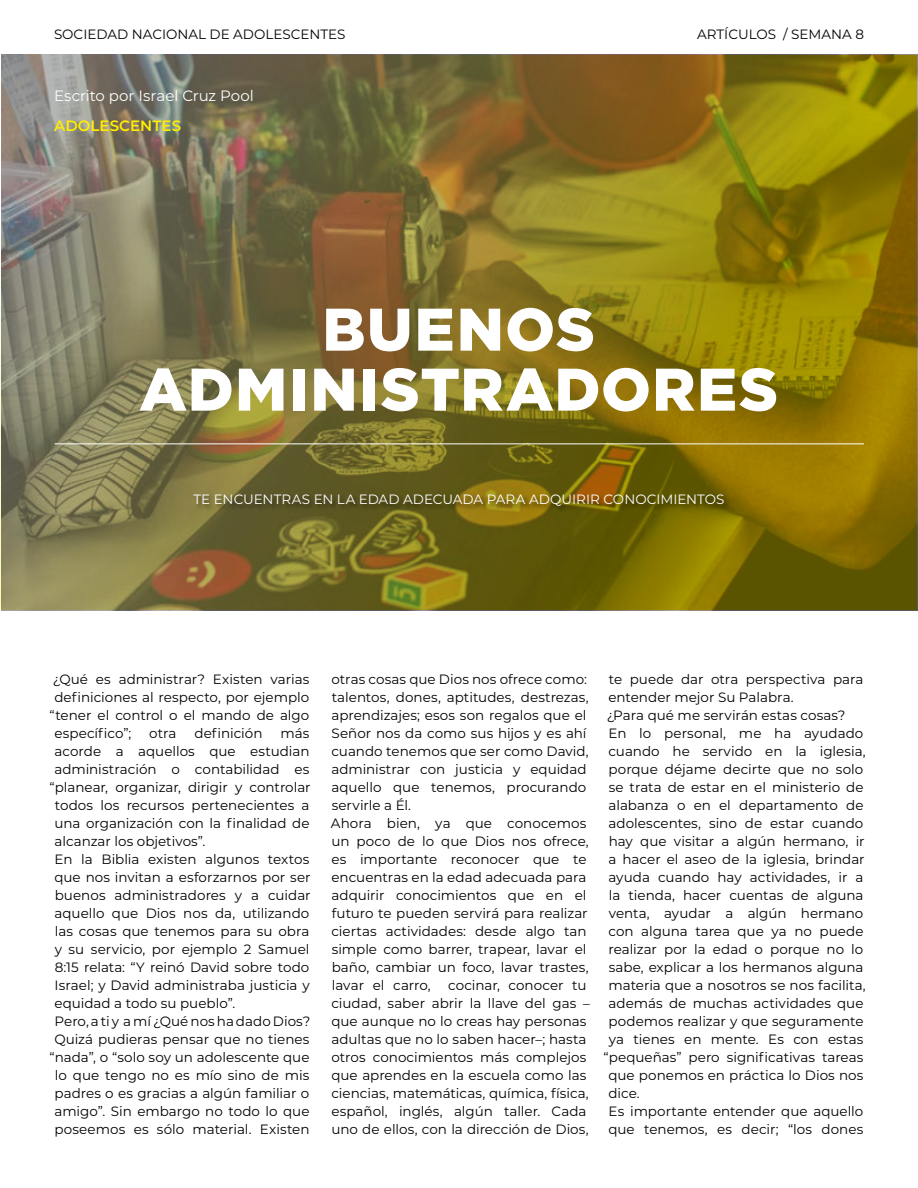
<style>
.page{position:relative;width:918px;height:1188px;background:#fff}
.page>*{position:absolute;margin:0;border:0;box-sizing:border-box;transform-origin:0 0}
.t1{font:900 60px/60px "Gotham";letter-spacing:.025em;color:#fff;text-align:center}
.t2{font:15px "Montserrat";color:#fff}
.t3{font:600 15px "Montserrat";letter-spacing:.005em;color:#ffed00}
.t4{font:13.5px/18px "Montserrat";color:#000}
.t5{font:13.5px "Montserrat";color:#fff}
</style>
<div class="page">
<img style="left:1px;top:55px;width:916px;height:555px">
<hr style="left:55px;top:444px;width:809px;height:1px;background:#fff">
<div style="left:193px;top:494px;width:538px;height:19px;background:#000;opacity:.5"></div>
<p class="t4" style="left:54px;top:24px;width:293px">SOCIEDAD NACIONAL DE ADOLESCENTES</p>
<p class="t4" style="left:697px;top:24px;width:168px">ARTÍCULOS / SEMANA 8</p>
<p class="t2" style="left:54px;top:85px;width:201px">Escrito por Israel Cruz Pool</p>
<p class="t3" style="left:54px;top:115px;width:129px">ADOLESCENTES</p>
<h1 class="t1" style="left:139px;top:298px;width:640px">BUENOS<br>ADMINISTRADORES</h1>
<p class="t5" style="left:193px;top:490px;width:533px">TE ENCUENTRAS EN LA EDAD ADECUADA PARA ADQUIRIR CONOCIMIENTOS</p>
<p class="t4" style="left:53px;top:670px;width:258px">¿Qué es administrar? Existen varias</p>
<p class="t4" style="left:54px;top:688px;width:256px">definiciones al respecto, por ejemplo</p>
<p class="t4" style="left:50px;top:706px;width:261px">“tener el control o el mando de algo</p>
<p class="t4" style="left:54px;top:724px;width:78px">específico”;</p>
<p class="t4" style="left:149px;top:724px;width:29px">otra</p>
<p class="t4" style="left:195px;top:724px;width:70px">definición</p>
<p class="t4" style="left:280px;top:724px;width:30px">más</p>
<p class="t4" style="left:55px;top:742px;width:257px">acorde a aquellos que estudian</p>
<p class="t4" style="left:55px;top:760px;width:256px">administración o contabilidad es</p>
<p class="t4" style="left:50px;top:778px;width:262px">“planear, organizar, dirigir y controlar</p>
<p class="t4" style="left:55px;top:796px;width:256px">todos los recursos pertenecientes a</p>
<p class="t4" style="left:54px;top:814px;width:257px">una organización con la finalidad de</p>
<p class="t4" style="left:55px;top:832px;width:152px">alcanzar los objetivos”.</p>
<p class="t4" style="left:55px;top:850px;width:256px">En la Biblia existen algunos textos</p>
<p class="t4" style="left:54px;top:868px;width:258px">que nos invitan a esforzarnos por ser</p>
<p class="t4" style="left:55px;top:886px;width:257px">buenos administradores y a cuidar</p>
<p class="t4" style="left:55px;top:904px;width:256px">aquello que Dios nos da, utilizando</p>
<p class="t4" style="left:55px;top:922px;width:256px">las cosas que tenemos para su obra</p>
<p class="t4" style="left:55px;top:940px;width:256px">y su servicio, por ejemplo 2 Samuel</p>
<p class="t4" style="left:55px;top:958px;width:256px">8:15 relata: “Y reinó David sobre todo</p>
<p class="t4" style="left:55px;top:976px;width:257px">Israel; y David administraba justicia y</p>
<p class="t4" style="left:54px;top:994px;width:182px">equidad a todo su pueblo”.</p>
<p class="t4" style="left:55px;top:1012px;width:257px">Pero, a ti y a mí ¿Qué nos ha dado Dios?</p>
<p class="t4" style="left:54px;top:1030px;width:257px">Quizá pudieras pensar que no tienes</p>
<p class="t4" style="left:50px;top:1048px;width:261px">“nada”, o “solo soy un adolescente que</p>
<p class="t4" style="left:55px;top:1066px;width:256px">lo que tengo no es mío sino de mis</p>
<p class="t4" style="left:55px;top:1084px;width:256px">padres o es gracias a algún familiar o</p>
<p class="t4" style="left:55px;top:1102px;width:257px">amigo”. Sin embargo no todo lo que</p>
<p class="t4" style="left:55px;top:1120px;width:257px">poseemos es sólo material. Existen</p>
<p class="t4" style="left:331px;top:670px;width:259px">otras cosas que Dios nos ofrece como: talentos, dones, aptitudes, destrezas, aprendizajes; esos son regalos que el<br>Señor nos da como sus hijos y es ahí cuando tenemos que ser como David, administrar con justicia y equidad aquello que tenemos, procurando servirle a Él.<br>Ahora bien, ya que conocemos un poco de lo que Dios nos ofrece, es importante reconocer que te encuentras en la edad adecuada para adquirir conocimientos que en el futuro te pueden servirá para realizar ciertas actividades: desde algo tan simple como barrer, trapear, lavar el baño, cambiar un foco, lavar trastes, lavar el carro,</p>
<p class="t4" style="left:331px;top:976px;width:260px;text-indent:117px">cocinar, conocer tu ciudad, saber abrir la llave del gas – que aunque no lo creas hay personas adultas que no lo saben hacer–; hasta otros conocimientos más complejos que aprendes en la escuela como las ciencias, matemáticas, química, física, español, inglés, algún taller. Cada uno de ellos, con la dirección de Dios,</p>
<p class="t4" style="left:609px;top:670px;width:256px">te puede dar otra perspectiva para</p>
<p class="t4" style="left:608px;top:688px;width:187px">entender mejor Su Palabra.</p>
<p class="t4" style="left:607px;top:706px;width:240px">¿Para qué me servirán estas cosas?</p>
<p class="t4" style="left:609px;top:724px;width:256px">En lo personal, me ha ayudado</p>
<p class="t4" style="left:608px;top:742px;width:259px">cuando he servido en la iglesia,</p>
<p class="t4" style="left:609px;top:759px;width:256px">porque déjame decirte que no solo</p>
<p class="t4" style="left:609px;top:777px;width:256px">se trata de estar en el ministerio de</p>
<p class="t4" style="left:609px;top:795px;width:257px">alabanza o en el departamento de</p>
<p class="t4" style="left:609px;top:813px;width:256px">adolescentes, sino de estar cuando</p>
<p class="t4" style="left:609px;top:831px;width:257px">hay que visitar a algún hermano, ir</p>
<p class="t4" style="left:609px;top:849px;width:258px">a hacer el aseo de la iglesia, brindar</p>
<p class="t4" style="left:609px;top:867px;width:257px">ayuda cuando hay actividades, ir a</p>
<p class="t4" style="left:609px;top:885px;width:256px">la tienda, hacer cuentas de alguna</p>
<p class="t4" style="left:609px;top:903px;width:256px">venta, ayudar a algún hermano</p>
<p class="t4" style="left:608px;top:921px;width:257px">con alguna tarea que ya no puede</p>
<p class="t4" style="left:609px;top:939px;width:256px">realizar por la edad o porque no lo</p>
<p class="t4" style="left:609px;top:957px;width:256px">sabe, explicar a los hermanos alguna</p>
<p class="t4" style="left:609px;top:975px;width:259px">materia que a nosotros se nos facilita,</p>
<p class="t4" style="left:609px;top:993px;width:257px">además de muchas actividades que</p>
<p class="t4" style="left:609px;top:1011px;width:257px">podemos realizar y que seguramente</p>
<p class="t4" style="left:609px;top:1029px;width:256px">ya tienes en mente. Es con estas</p>
<p class="t4" style="left:604px;top:1047px;width:261px">“pequeñas” pero significativas tareas</p>
<p class="t4" style="left:608px;top:1065px;width:257px">que ponemos en práctica lo Dios nos</p>
<p class="t4" style="left:608px;top:1083px;width:33px">dice.</p>
<p class="t4" style="left:609px;top:1101px;width:256px">Es importante entender que aquello</p>
<p class="t4" style="left:608px;top:1119px;width:256px">que tenemos, es decir; “los dones</p>
</div>
